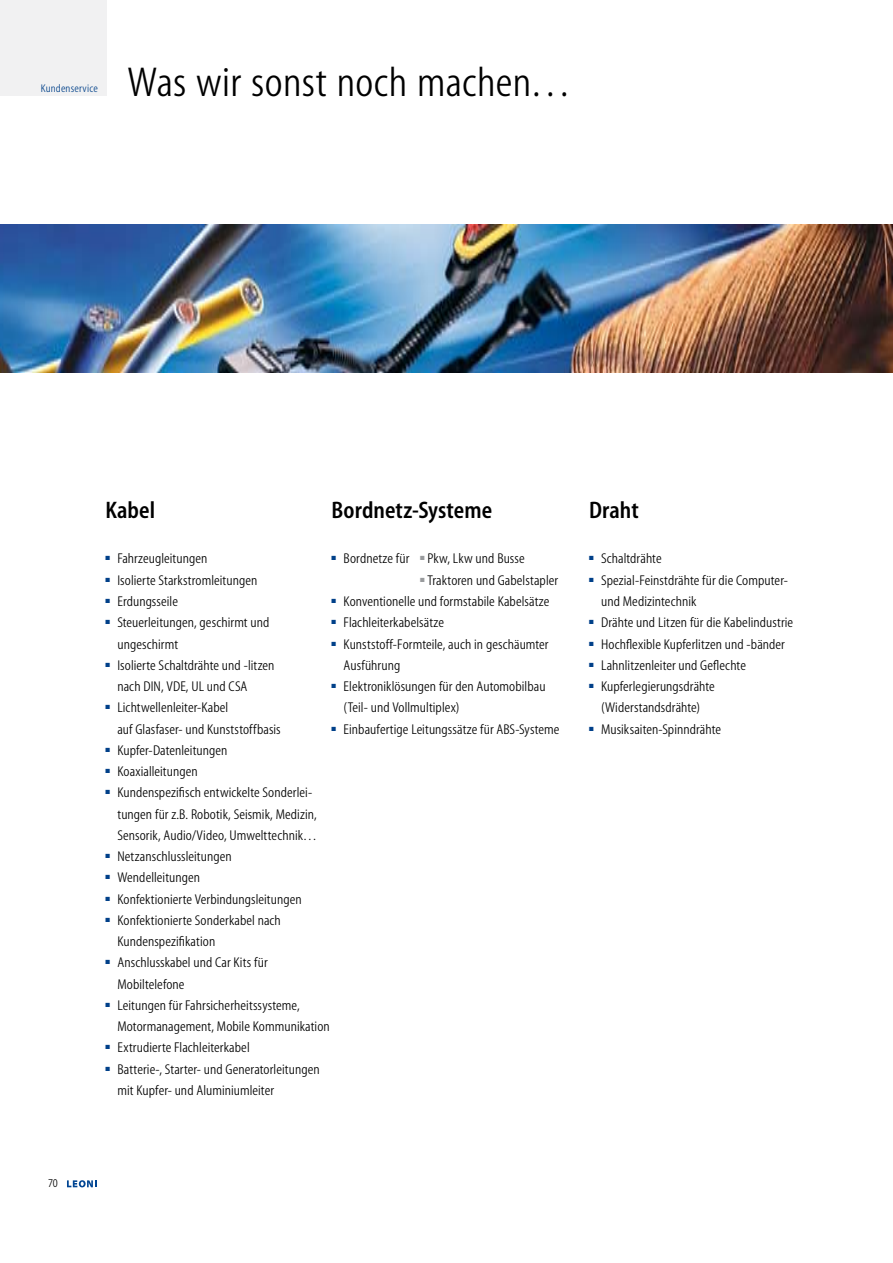
<style>
.page{position:relative;width:893px;height:1263px;background:#fff}
.page>*{position:absolute;margin:0;border:0;box-sizing:border-box;transform-origin:0 0}
.t1{font:42px "Myriad Condensed";letter-spacing:.01em;color:#000}
.t2{font:semi-condensed 24px "Myriad";letter-spacing:.005em;color:#000}
.t3{font:14.25px/21.3px "Myriad Condensed";letter-spacing:.005em;color:#000}
.t4{font:12px "Myriad Condensed";color:#000}
.t5{font:11.25px "Myriad Condensed";letter-spacing:.015em;color:#004089}
</style>
<div class="page">
<svg style="left:67px;top:1180px;width:29px;height:7px"></svg>
<div style="left:0;top:0;width:106px;height:96px;background:#f1f1f2"></div>
<img style="left:0;top:225px;width:893px;height:147px">
<p class="t5" style="left:41px;top:83px;width:35px">Kundens</p>
<p class="t5" style="left:70px;top:83px;width:29px">Service</p>
<h1 class="t1" style="left:128px;top:61px;width:446px">Was wir sonst noch machen…</h1>
<p class="t4" style="left:48px;top:1177px;width:11px">70</p>
<h2 class="t2" style="left:105px;top:498px;width:51px">Kabel</h2>
<h2 class="t2" style="left:332px;top:498px;width:162px">Bordnetz-Systeme</h2>
<h2 class="t2" style="left:589px;top:498px;width:51px">Draht</h2>
<p class="t3" style="left:117px;top:549px;width:214px">Fahrzeugleitungen<br>Isolierte Starkstromleitungen<br>Erdungsseile<br>Steuerleitungen, geschirmt und ungeschirmt<br>Isolierte Schaltdrähte und -litzen<br>nach DIN, VDE, UL und CSA<br>Lichtwellenleiter-Kabel<br>auf Glasfaser- und Kunststoffbasis<br>Kupfer-Datenleitungen<br>Koaxialleitungen<br>Kundenspezifisch entwickelte Sonderlei&shy;tungen für z.B. Robotik, Seismik, Medizin,<br>Sensorik, Audio/Video, Umwelttechnik…<br>Netzanschlussleitungen<br>Wendelleitungen<br>Konfektionierte Verbindungsleitungen<br>Konfektionierte Sonderkabel nach<br>Kundenspezifikation<br>Anschlusskabel und Car Kits für<br>Mobiltelefone<br>Leitungen für Fahrsicherheitssysteme,<br>Motormanagement, Mobile Kommunikation<br>Extrudierte Flachleiterkabel<br>Batterie-, Starter- und Generatorleitungen mit Kupfer- und Aluminiumleiter</p>
<p class="t3" style="left:344px;top:549px;width:67px">Bordnetze für</p>
<p class="t3" style="left:428px;top:549px;width:99px">Pkw, Lkw und Busse</p>
<p class="t3" style="left:428px;top:570px;width:132px">Traktoren und Gabelstapler</p>
<p class="t3" style="left:344px;top:591px;width:207px">Konventionelle und formstabile Kabelsätze</p>
<p class="t3" style="left:344px;top:612px;width:102px">Flachleiterkabelsätze</p>
<p class="t3" style="left:344px;top:634px;width:206px">Kunststoff-Formteile, auch in geschäumter</p>
<p class="t3" style="left:344px;top:655px;width:58px">Ausführung</p>
<p class="t3" style="left:344px;top:676px;width:203px">Elektroniklösungen für den Automobilbau</p>
<p class="t3" style="left:344px;top:697px;width:117px">(Teil- und Vollmultiplex)</p>
<p class="t3" style="left:344px;top:719px;width:217px">Einbaufertige Leitungssätze für ABS-Systeme</p>
<p class="t3" style="left:601px;top:549px;width:194px">Schaltdrähte<br>Spezial-Feinstdrähte für die Computer&shy;und Medizintechnik<br>Drähte und Litzen für die Kabelindustrie<br>Hochflexible Kupferlitzen und -bänder<br>Lahnlitzenleiter und Geflechte<br>Kupferlegierungsdrähte (Widerstandsdrähte)<br>Musiksaiten-Spinndrähte</p>
</div>
